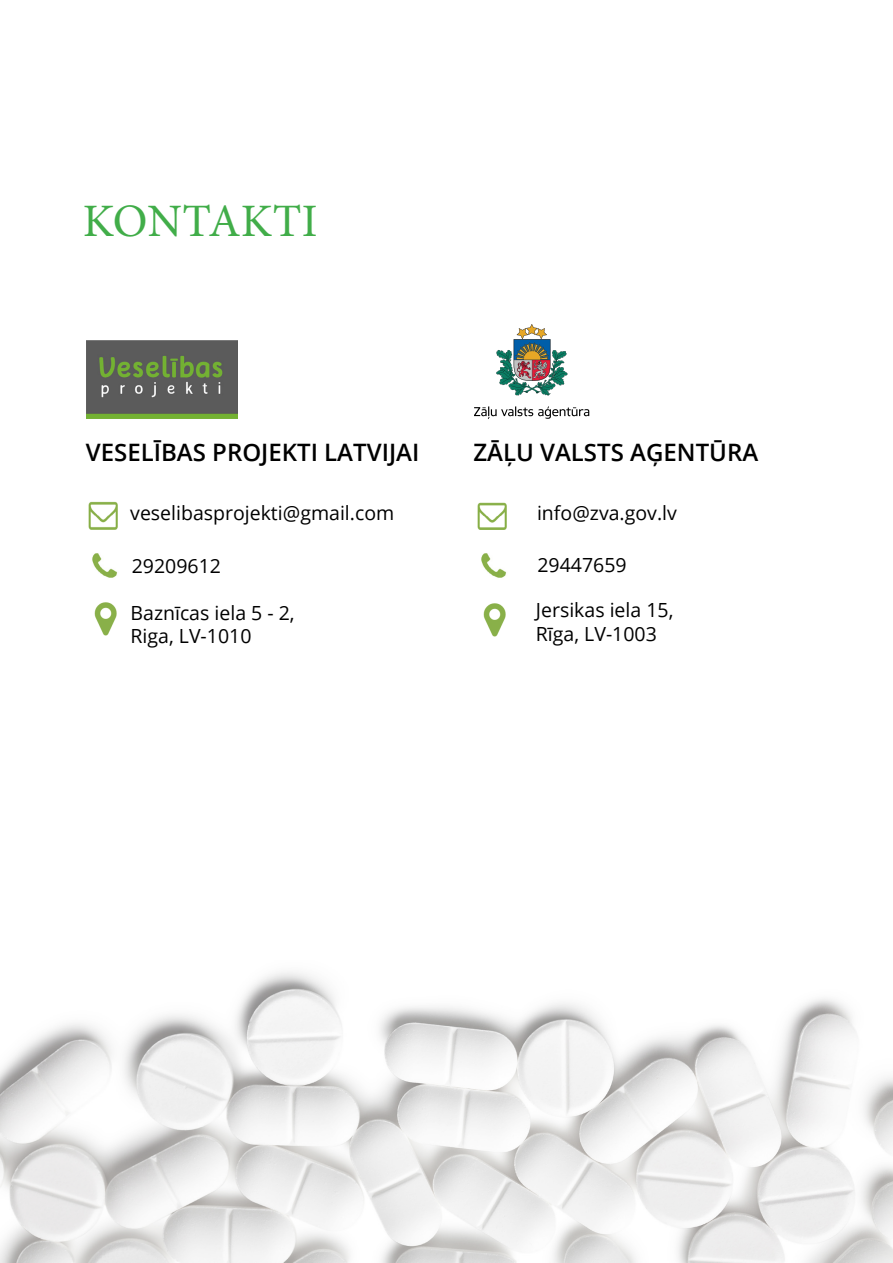
<style>
.page{position:relative;width:893px;height:1263px;background:#fff}
.page>*{position:absolute;margin:0;border:0;box-sizing:border-box;transform-origin:0 0}
.t1{font:46.5px "Minion Pro";letter-spacing:.01em;color:#41ad49}
.t2{font:600 24px "Open Sans";color:#000}
.t3{font:19.5px/23.4px "Open Sans";color:#000}
</style>
<div class="page">
<img style="left:0;top:972px;width:893px;height:290px">
<img style="left:87px;top:340px;width:150px;height:78px">
<svg style="left:474px;top:406px;width:115px;height:13px"></svg>
<img style="left:496px;top:324px;width:72px;height:72px">
<img style="left:94px;top:602px;width:23px;height:34px">
<img style="left:483px;top:603px;width:23px;height:34px">
<img style="left:88px;top:501px;width:30px;height:29px">
<img style="left:477px;top:502px;width:30px;height:28px">
<img style="left:92px;top:553px;width:25px;height:25px">
<img style="left:481px;top:553px;width:25px;height:25px">
<h1 class="t1" style="left:83px;top:190px;width:236px">KONTAKTI</h1>
<p class="t2" style="left:86px;top:436px;width:335px">VESELĪBAS PROJEKTI LATVIJAI</p>
<p class="t2" style="left:473px;top:436px;width:286px">ZĀĻU VALSTS AĢENTŪRA</p>
<p class="t3" style="left:130px;top:501px;width:265px">veselibasprojekti@gmail.com</p>
<p class="t3" style="left:537px;top:501px;width:141px">info@zva.gov.lv</p>
<p class="t3" style="left:132px;top:554px;width:91px">29209612</p>
<p class="t3" style="left:537px;top:553px;width:91px">29447659</p>
<p class="t3" style="left:131px;top:600px;width:166px">Baznīcas iela 5 - 2,<br>Riga, LV-1010</p>
<p class="t3" style="left:536px;top:598px;width:139px">Jersikas iela 15,<br>Rīga, LV-1003</p>
</div>
